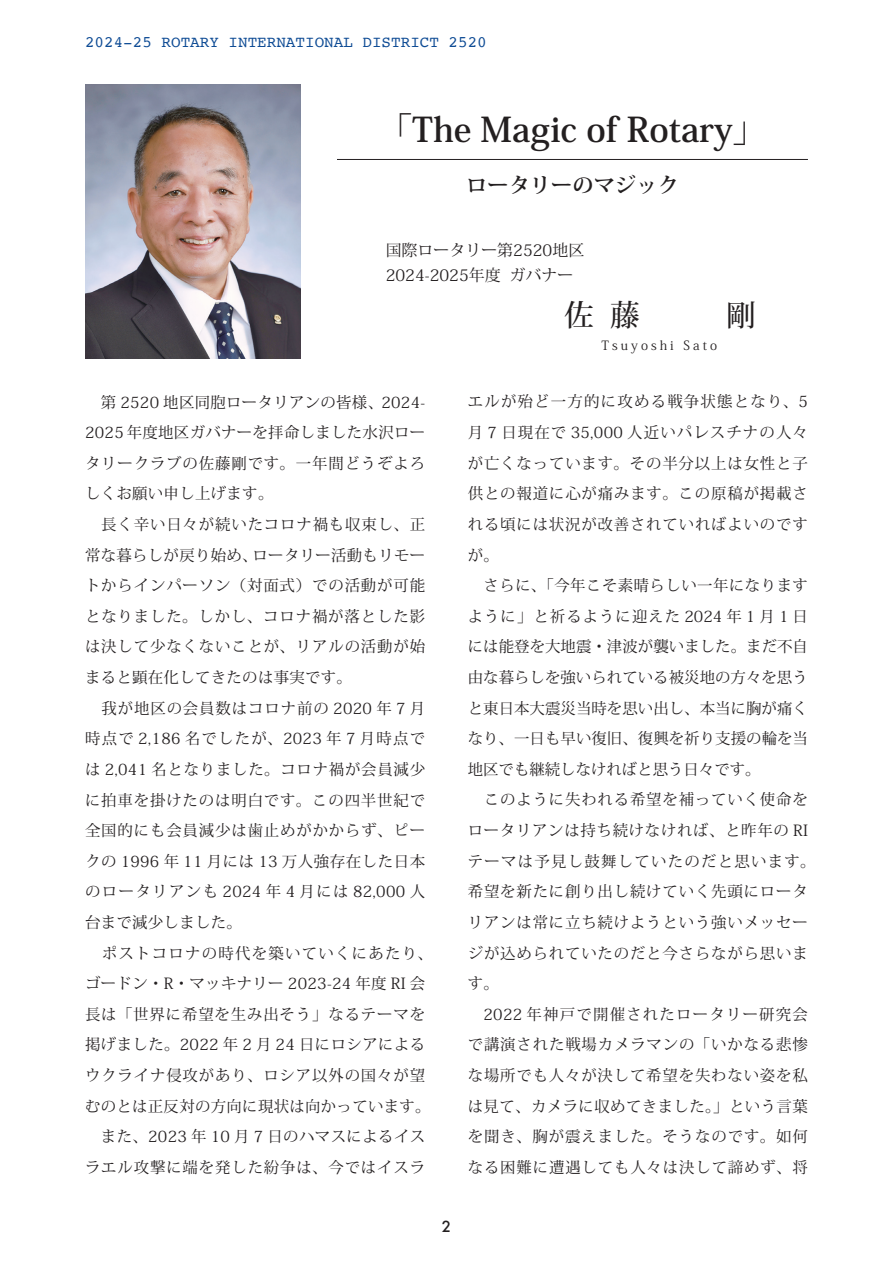
<style>
.page{position:relative;width:893px;height:1263px;background:#fff}
.page>*{position:absolute;margin:0;border:0;box-sizing:border-box;transform-origin:0 0}
.t1{font:700 34.05px "Koz Min Pr 6 N";color:#231f20}
.t2{font:500 29.7px "Koz Min Pr 6 N";color:#231f20}
.t3{font:700 21.3px "Koz Min Pr 6 N";color:#231f20}
.t4{font:15.9px "Courier";color:#0f4c95}
.t5{font:15.9px/25.2px "Koz Min Pr 6 N";color:#231f20}
.t6{font:15.45px/30.6px "Koz Min Pr 6 N";letter-spacing:.055em;color:#231f20}
.t7{font:500 14.85px "Futura";color:#231f20}
.t8{font:12.75px "Koz Min Pr 6 N";letter-spacing:.24em;color:#231f20}
</style>
<div class="page">
<img style="left:85px;top:85px;width:215px;height:274px">
<hr style="left:337px;top:159px;width:471px;height:1px;background:#231f20">
<p class="t4" style="left:85px;top:29px;width:403px">2024-25 ROTARY INTERNATIONAL DISTRICT 2520</p>
<h1 class="t1" style="left:378px;top:111px;width:390px">「The Magic of Rotary」</h1>
<h3 class="t3" style="left:466px;top:173px;width:214px">ロータリーのマジック</h3>
<p class="t5" style="left:386px;top:238px;width:200px">国際ロータリー第2520地区<br>2024-2025年度 ガバナー</p>
<h2 class="t2" style="left:564px;top:299px;width:77px">佐藤</h2>
<h2 class="t2" style="left:680px;top:299px;width:77px">　剛</h2>
<p class="t8" style="left:602px;top:338px;width:117px">Tsuyoshi Sato</p>
<p class="t6" style="left:85px;top:387px;width:349px">　第 2520 地区同胞ロータリアンの皆様、2024-<br>2025 年度地区ガバナーを拝命しました水沢ロータリークラブの佐藤剛です。一年間どうぞよろしくお願い申し上げます。<br>　長く辛い日々が続いたコロナ禍も収束し、正常な暮らしが戻り始め、ロータリー活動もリモートからインパーソン（対面式）での活動が可能となりました。しかし、コロナ禍が落とした影は決して少なくないことが、リアルの活動が始まると顕在化してきたのは事実です。<br>　我が地区の会員数はコロナ前の 2020 年 7 月時点で 2,186 名でしたが、2023 年 7 月時点では 2,041 名となりました。コロナ禍が会員減少に拍車を掛けたのは明白です。この四半世紀で全国的にも会員減少は歯止めがかからず、ピークの 1996 年 11 月には 13 万人強存在した日本のロータリアンも 2024 年 4 月には 82,000 人台まで減少しました。<br>　ポストコロナの時代を築いていくにあたり、ゴードン・R・マッキナリー 2023-24 年度 RI 会長は「世界に希望を生み出そう」なるテーマを掲げました。2022 年 2 月 24 日にロシアによるウクライナ侵攻があり、ロシア以外の国々が望むのとは正反対の方向に現状は向かっています。　また、2023 年 10 月 7 日のハマスによるイスラエル攻撃に端を発した紛争は、今ではイスラ</p>
<p class="t6" style="left:468px;top:387px;width:349px">エルが殆ど一方的に攻める戦争状態となり、5月 7 日現在で 35,000 人近いパレスチナの人々が亡くなっています。その半分以上は女性と子供との報道に心が痛みます。この原稿が掲載される頃には状況が改善されていればよいのですが。<br>　さらに、「今年こそ素晴らしい一年になりますように」と祈るように迎えた 2024 年 1 月 1 日には能登を大地震・津波が襲いました。まだ不自由な暮らしを強いられている被災地の方々を思うと東日本大震災当時を思い出し、本当に胸が痛くなり、一日も早い復旧、復興を祈り支援の輪を当地区でも継続しなければと思う日々です。<br>　このように失われる希望を補っていく使命をロータリアンは持ち続けなければ、と昨年の RIテーマは予見し鼓舞していたのだと思います。希望を新たに創り出し続けていく先頭にロータリアンは常に立ち続けようという強いメッセージが込められていたのだと今さらながら思います。<br>　2022 年神戸で開催されたロータリー研究会で講演された戦場カメラマンの「いかなる悲惨な場所でも人々が決して希望を失わない姿を私は見て、カメラに収めてきました。」という言葉を聞き、胸が震えました。そうなのです。如何なる困難に遭遇しても人々は決して諦めず、将</p>
<p class="t7" style="left:442px;top:1216px;width:11px">2</p>
</div>
